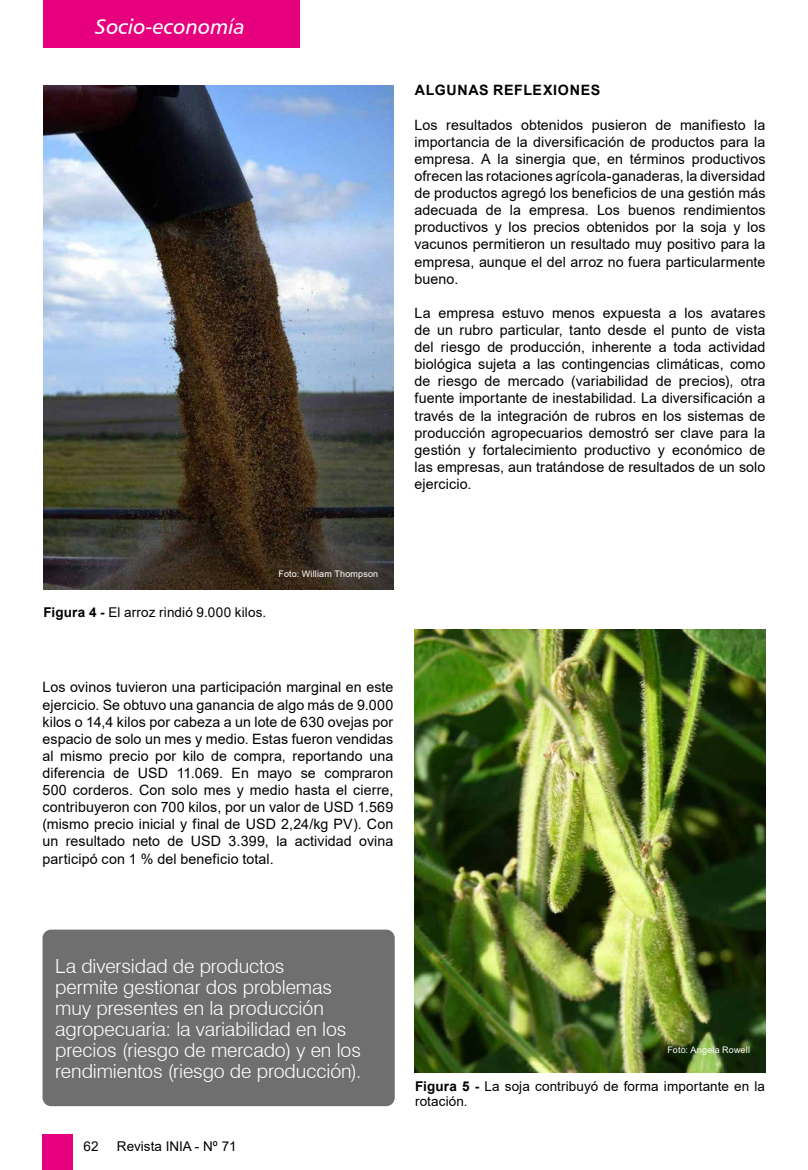
<style>
.page{position:relative;width:808px;height:1170px;background:#fff}
.page>*{position:absolute;margin:0;border:0;box-sizing:border-box;transform-origin:0 0}
.t1{font:21px "Humanist 777 BT Italic B";color:#fff}
.t2{font:300 19.5px/21px "Swiss 721 BT";letter-spacing:-.005em;color:#fff}
.t3{font:14.25px/17.1px "Arial";letter-spacing:.005em;color:#000;text-align:justify}
.t4{font:700 14.25px "Arial";letter-spacing:.045em;color:#000}
.t5{font:13.5px/15px "Arial";letter-spacing:.005em;color:#000}
.t6{font:9px "Arial";letter-spacing:.02em;color:#fff}
.s1{font-weight:700}
</style>
<div class="page">
<div style="left:43px;top:0;width:257px;height:47px;background:#e6007d"></div>
<div style="left:43px;top:1134px;width:30px;height:35px;background:#e6007d"></div>
<img style="left:415px;top:629px;width:350px;height:443px">
<img style="left:43px;top:85px;width:351px;height:504px">
<div style="left:43px;top:929px;width:352px;height:177px;background:#706f6f;border-radius:9px"></div>
<img style="left:201px;top:383px;width:403px;height:404px">
<h1 class="t1" style="left:95px;top:13px;width:151px">Socio-economía</h1>
<p class="t4" style="left:415px;top:80px;width:187px">ALGUNAS REFLEXIONES</p>
<p class="t3" style="left:415px;top:116px;width:352px">Los resultados obtenidos pusieron de manifiesto la importancia de la diversificación de productos para la empresa. A la sinergia que, en términos productivos ofrecen las rotaciones agrícola-ganaderas, la diversidad de productos agregó los beneficios de una gestión más adecuada de la empresa. Los buenos rendimientos productivos y los precios obtenidos por la soja y los vacunos permitieron un resultado muy positivo para la empresa, aunque el del arroz no fuera particularmente bueno.</p>
<p class="t3" style="left:415px;top:304px;width:352px">La empresa estuvo menos expuesta a los avatares de un rubro particular, tanto desde el punto de vista del riesgo de producción, inherente a toda actividad biológica sujeta a las contingencias climáticas, como de riesgo de mercado (variabilidad de precios), otra fuente importante de inestabilidad. La diversificación a través de la integración de rubros en los sistemas de producción agropecuarios demostró ser clave para la gestión y fortalecimiento productivo y económico de las empresas, aun tratándose de resultados de un solo ejercicio.</p>
<p class="t5" style="left:43px;top:605px;width:224px"><span class="s1">Figura 4 -</span> El arroz rindió 9.000 kilos.</p>
<p class="t6" style="left:279px;top:567px;width:101px">Foto: William Thompson</p>
<p class="t3" style="left:43px;top:678px;width:352px">Los ovinos tuvieron una participación marginal en este ejercicio. Se obtuvo una ganancia de algo más de 9.000 kilos o 14,4 kilos por cabeza a un lote de 630 ovejas por espacio de solo un mes y medio. Estas fueron vendidas al mismo precio por kilo de compra, reportando una diferencia de USD 11.069. En mayo se compraron 500 corderos. Con solo mes y medio hasta el cierre, contribuyeron con 700 kilos, por un valor de USD 1.569 (mismo precio inicial y final de USD 2,24/kg PV). Con un resultado neto de USD 3.399, la actividad ovina participó con 1 % del beneficio total.</p>
<h2 class="t2" style="left:55px;top:955px;width:307px">La diversidad de productos<br>permite gestionar dos problemas muy presentes en la producción agropecuaria: la variabilidad en los precios (riesgo de mercado) y en los rendimientos (riesgo de producción).</h2>
<p class="t5" style="left:84px;top:1138px;width:17px">62</p>
<p class="t5" style="left:117px;top:1138px;width:121px">Revista INIA - Nº 71</p>
<p class="t6" style="left:667px;top:1043px;width:84px">Foto: Angela Rowell</p>
<p class="t5" style="left:415px;top:1078px;width:351px"><span class="s1">Figura 5 -</span> La soja contribuyó de forma importante en la rotación.</p>
</div>
